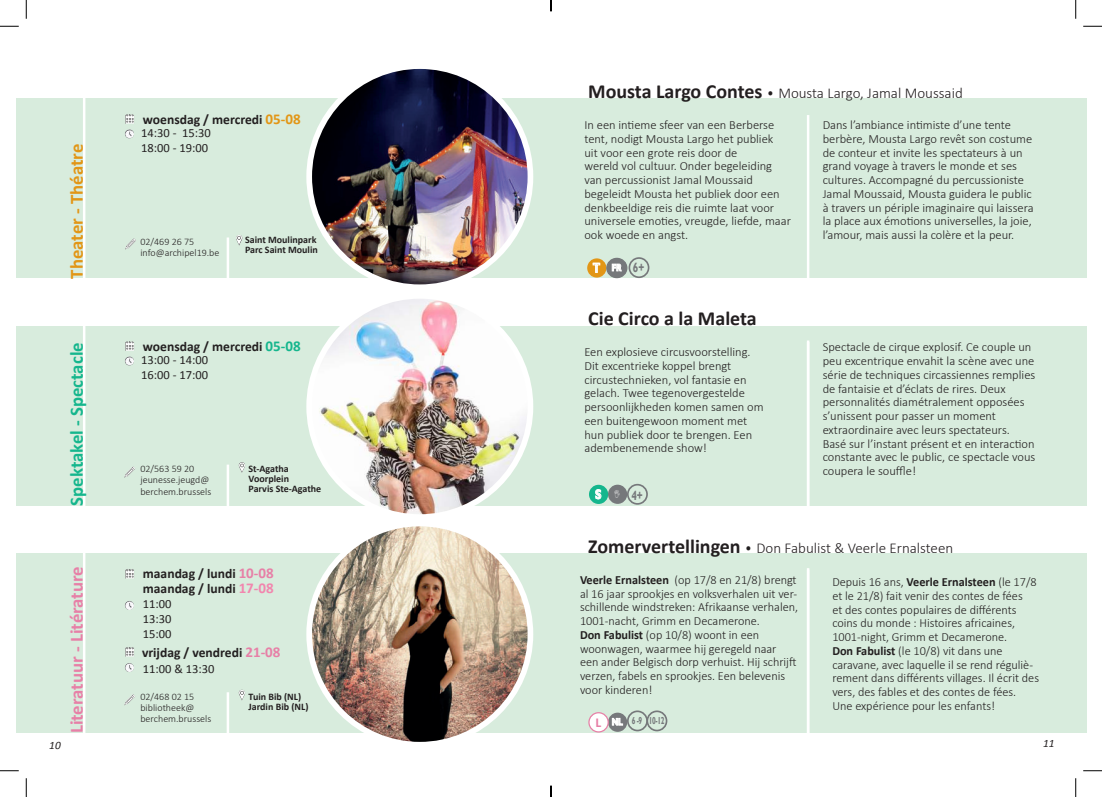
<style>
.page{position:relative;width:1102px;height:797px;background:#fff}
.page>*{position:absolute;margin:0;border:0;box-sizing:border-box;transform-origin:0 0}
.t1{font:700 20px "Calibri";color:#231f20}
.t2{font:700 18.75px "Calibri";color:#e780a7}
.t3{font:700 18.75px "Calibri";color:#15b68d}
.t4{font:700 18.75px "Calibri";color:#e29616}
.t5{font:300 15px "Calibri";color:#231f20;scale:.9 1}
.t6{font:700 13.62px/15px "Calibri";color:#231f20}
.t7{font:700 13.5px "Gill Sans";color:#76787b;scale:.75 1}
.t8{font:700 13.5px "Gill Sans";color:#fff;scale:.75 1}
.t9{font:300 12.5px/13.8px "Calibri";color:#231f20}
.t10{font:12.5px/15px "Calibri";color:#231f20}
.t11{font:italic 11.25px "Calibri";color:#231f20}
.t12{font:700 10.12px "Gill Sans";color:#76787b;scale:.67 1}
.t13{font:300 10px/11.2px "Calibri";color:#231f20}
.t14{font:700 10px/10px "Calibri";color:#231f20}
.t15{font:700 10px "Gill Sans";color:#fff;scale:.75 1}
.s1{font-size:15px;color:#e29616}
.s2{font-weight:700;font-size:20px}
.s3{font-size:15px;color:#15b68d}
.s4{font-size:15px;color:#e780a7}
.s5{font-size:15px;color:#f286ae}
.s6{font-weight:700}
.s7{font-family:"Calibri";font-size:13.62px;color:#e780a7}
.s8{font-size:10px;color:#fff}
</style>
<div class="page">
<div style="left:16px;top:99px;width:1070px;height:179px;background:#d8ecdd"></div>
<img style="left:309px;top:66px;width:221px;height:221px;border-radius:111px">
<div style="left:306px;top:63px;width:227px;height:227px;border:6px solid #fff;border-radius:50%"></div>
<hr style="left:83px;top:77px;width:2px;height:206px;background:#fff">
<hr style="left:227px;top:237px;width:2px;height:62px;background:#fff">
<div style="left:16px;top:326px;width:1070px;height:179px;background:#d8ecdd"></div>
<div style="left:16px;top:553px;width:1070px;height:179px;background:#d8ecdd"></div>
<hr style="left:806px;top:115px;width:3px;height:175px;background:#fff">
<hr style="left:806px;top:340px;width:3px;height:176px;background:#fff">
<hr style="left:806px;top:568px;width:3px;height:175px;background:#fff">
<svg style="left:129px;top:238px;width:5px;height:5px"></svg>
<svg style="left:236px;top:235px;width:7px;height:11px"></svg>
<img style="left:309px;top:296px;width:221px;height:221px;border-radius:111px">
<div style="left:306px;top:293px;width:227px;height:227px;border:6px solid #fff;border-radius:50%"></div>
<img style="left:309px;top:527px;width:221px;height:213px">
<div style="left:306px;top:520px;width:227px;height:227px;border:6px solid #fff;border-radius:50%"></div>
<hr style="left:83px;top:304px;width:2px;height:206px;background:#fff">
<hr style="left:83px;top:531px;width:2px;height:206px;background:#fff">
<hr style="left:227px;top:464px;width:2px;height:62px;background:#fff">
<hr style="left:227px;top:692px;width:2px;height:62px;background:#fff">
<svg style="left:238px;top:462px;width:7px;height:11px"></svg>
<svg style="left:238px;top:689px;width:7px;height:11px"></svg>
<svg style="left:125px;top:569px;width:9px;height:9px"></svg>
<svg style="left:125px;top:647px;width:9px;height:9px"></svg>
<svg style="left:125px;top:114px;width:9px;height:24px"></svg>
<svg style="left:125px;top:341px;width:9px;height:24px"></svg>
<svg style="left:125px;top:601px;width:9px;height:9px"></svg>
<svg style="left:125px;top:663px;width:9px;height:9px"></svg>
<div style="left:628px;top:257px;width:21px;height:21px;border:2px solid #76787b;border-radius:50%"></div>
<svg style="left:587px;top:258px;width:19px;height:19px"></svg>
<svg style="left:592px;top:263px;width:8px;height:10px"></svg>
<div style="left:608px;top:484px;width:19px;height:20px;background:#76787b;border-radius:50%"></div>
<div style="left:627px;top:484px;width:20px;height:20px;border:2px solid #76787b;border-radius:50%"></div>
<div style="left:589px;top:485px;width:19px;height:19px;background:#15b68d;border-radius:50%"></div>
<svg style="left:595px;top:489px;width:6px;height:10px"></svg>
<div style="left:608px;top:712px;width:19px;height:19px;background:#76787b;border-radius:50%"></div>
<svg style="left:611px;top:717px;width:12px;height:8px"></svg>
<div style="left:589px;top:712px;width:19px;height:20px;background:#fff;border-radius:50%"></div>
<div style="left:588px;top:712px;width:20px;height:20px;border:1px solid #e780a7;border-radius:50%"></div>
<div style="left:627px;top:710px;width:20px;height:21px;border:2px solid #76787b;border-radius:50%"></div>
<div style="left:646px;top:710px;width:21px;height:21px;border:2px solid #76787b;border-radius:50%"></div>
<div style="left:606px;top:258px;width:20px;height:19px;background:#76787b;border-radius:50%"></div>
<div style="left:606px;top:258px;width:21px;height:20px;border:1px solid #76787b;border-radius:50%"></div>
<svg style="left:611px;top:263px;width:11px;height:8px"></svg>
<svg style="left:0;top:25px;width:19px;height:2px"></svg>
<svg style="left:1083px;top:25px;width:18px;height:2px"></svg>
<svg style="left:0;top:770px;width:19px;height:1px"></svg>
<svg style="left:1083px;top:770px;width:18px;height:1px"></svg>
<svg style="left:25px;top:0;width:2px;height:19px"></svg>
<svg style="left:25px;top:778px;width:2px;height:19px"></svg>
<svg style="left:1075px;top:0;width:1px;height:19px"></svg>
<svg style="left:1075px;top:778px;width:1px;height:19px"></svg>
<svg style="left:550px;top:785px;width:1px;height:12px"></svg>
<h2 class="t4" style="left:64px;top:278px;width:136px;rotate:-90deg">Theater - Théatre</h2>
<p class="t6" style="left:143px;top:112px;width:159px">woensdag / mercredi <span class="s1">05-08</span></p>
<p class="t10" style="left:141px;top:125px;width:71px">14:30 - 15:30<br>18:00 - 19:00</p>
<p class="t13" style="left:140px;top:236px;width:80px">02/469 26 75 info@archipel19.be</p>
<p class="t14" style="left:245px;top:235px;width:74px">Saint Moulinpark<br>Parc Saint Moulin</p>
<p class="t5" style="left:588px;top:84px;width:417px"><span class="s2">Mousta Largo Contes</span> • Mousta Largo, Jamal Moussaid</p>
<p class="t9" style="left:584px;top:118px;width:208px">In een intieme sfeer van een Berberse tent, nodigt Mousta Largo het publiek<br>uit voor een grote reis door de<br>wereld vol cultuur. Onder begeleiding van percussionist Jamal Moussaid begeleidt Mousta het publiek door een denkbeeldige reis die ruimte laat voor universele emoties, vreugde, liefde, maar ook woede en angst.</p>
<p class="t9" style="left:822px;top:118px;width:212px">Dans l’ambiance intimiste d’une tente berbère, Mousta Largo revêt son costume de conteur et invite les spectateurs à un grand voyage à travers le monde et ses cultures. Accompagné du percussioniste Jamal Moussaid, Mousta guidera le public à travers un périple imaginaire qui laissera la place aux émotions universelles, la joie, l’amour, mais aussi la colère et la peur.</p>
<p class="t8" style="left:592px;top:260px;width:11px">T</p>
<p class="t7" style="left:633px;top:259px;width:17px">6+</p>
<p class="t15" style="left:611px;top:261px;width:14px">FR</p>
<h1 class="t1" style="left:588px;top:306px;width:170px">Cie Circo a la Maleta</h1>
<p class="t6" style="left:143px;top:339px;width:159px">woensdag / mercredi <span class="s3">05-08</span></p>
<h2 class="t3" style="left:64px;top:505px;width:165px;rotate:-90deg">Spektakel - Spectacle</h2>
<p class="t9" style="left:584px;top:345px;width:181px">Een explosieve circusvoorstelling.<br>Dit excentrieke koppel brengt circustechnieken, vol fantasie en gelach. Twee tegenovergestelde persoonlijkheden komen samen om een buitengewoon moment met hun publiek door te brengen. Een adembenemende show!</p>
<p class="t10" style="left:141px;top:352px;width:68px">13:00 - 14:00<br>16:00 - 17:00</p>
<p class="t13" style="left:140px;top:463px;width:72px">02/563 59 20 jeunesse.jeugd@ berchem.brussels</p>
<p class="t14" style="left:248px;top:464px;width:74px">St-Agatha<br>Voorplein<br>Parvis Ste-Agathe</p>
<p class="t8" style="left:595px;top:486px;width:10px">S</p>
<p class="t7" style="left:631px;top:487px;width:17px">4+</p>
<p class="t9" style="left:822px;top:340px;width:214px">Spectacle de cirque explosif. Ce couple un peu excentrique envahit la scène avec une série de techniques circassiennes remplies de fantaisie et d’éclats de rires. Deux personnalités diamétralement opposées s’unissent pour passer un moment extraordinaire avec leurs spectateurs.<br>Basé sur l’instant présent et en interaction constante avec le public, ce spectacle vous coupera le souffle!</p>
<h2 class="t2" style="left:64px;top:733px;width:169px;rotate:-90deg">Literatuur - Litérature</h2>
<p class="t6" style="left:143px;top:565px;width:132px">maandag / lundi <span class="s4">10-08 </span>maandag / lundi <span class="s5">17-08</span></p>
<p class="t10" style="left:143px;top:596px;width:30px;text-align:justify">11:00<br>13:30<br>15:00</p>
<p class="t10" style="left:143px;top:661px;width:73px">11:00 &amp; 13:30</p>
<p class="t6" style="left:142px;top:645px;width:140px">vrijdag / vendredi <span class="s4">21-08</span></p>
<p class="t13" style="left:140px;top:690px;width:72px">02/468 02 15 bibliotheek@ berchem.brussels</p>
<p class="t14" style="left:248px;top:691px;width:61px">Tuin Bib (NL)<br>Jardin Bib (NL)</p>
<p class="t5" style="left:588px;top:538px;width:407px"><span class="s2">Zomervertellingen</span> • Don Fabulist &amp; Veerle Ernalsteen</p>
<p class="t9" style="left:580px;top:572px;width:220px"><span class="s6">Veerle Ernalsteen</span> (op 17/8 en 21/8) brengt al 16 jaar sprookjes en volksverhalen uit ver&shy;schillende windstreken: Afrikaanse verhalen, 1001-nacht, Grimm en Decamerone.<br><span class="s6">Don Fabulist</span> (op 10/8) woont in een woonwagen, waarmee hij geregeld naar<br>een ander Belgisch dorp verhuist. Hij schrijft verzen, fabels en sprookjes. Een belevenis voor kinderen!</p>
<p class="t9" style="left:832px;top:575px;width:208px">Depuis 16 ans, <span class="s6">Veerle Ernalsteen</span> (le 17/8 et le 21/8) fait venir des contes de fées<br>et des contes populaires de différents coins du monde : Histoires africaines, 1001-night, Grimm et Decamerone.<br><span class="s6">Don Fabulist</span> (le 10/8) vit dans une caravane, avec laquelle il se rend réguliè&shy;rement dans différents villages. Il écrit des vers, des fables et des contes de fées.<br>Une expérience pour les enfants!</p>
<p class="t12" style="left:595px;top:715px;width:104px"><span class="s7">L</span> <span class="s8">NL</span> 6 -9 10-12</p>
<p class="t11" style="left:49px;top:737px;width:13px">10</p>
<p class="t11" style="left:1042px;top:735px;width:13px">11</p>
</div>
